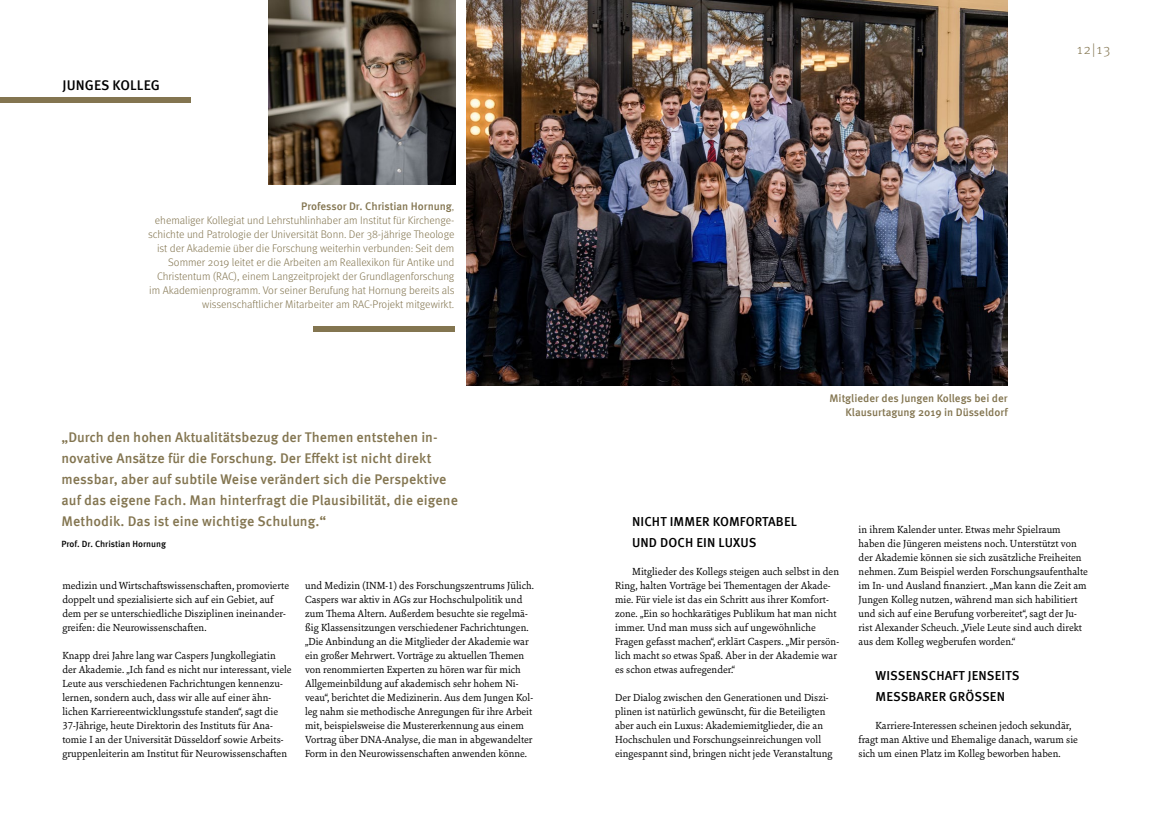
<style>
.page{position:relative;width:1151px;height:823px;background:#fff}
.page>*{position:absolute;margin:0;border:0;box-sizing:border-box;transform-origin:0 0}
.t1{font:500 14px/21px "Meta OT";color:#837550}
.t2{font:500 14px "Meta OT";letter-spacing:.01em;color:#000}
.t3{font:300 14px "Meta";color:#837550}
.t4{font:500 13px/21px "Meta OT";letter-spacing:.01em;color:#000}
.t5{font:11px/14px "Sina Nova";color:#000}
.t6{font:300 11px/14px "Meta";color:#837550;text-align:right}
.t7{font:500 11px/14px "Meta OT";color:#837550;text-align:right}
.t8{font:500 9px "Meta OT";color:#000}
.s1{font-family:"Meta";font-weight:300}
</style>
<div class="page">
<img style="left:467px;top:0;width:541px;height:385px">
<img style="left:269px;top:0;width:186px;height:184px">
<div style="left:313px;top:326px;width:142px;height:6px;background:#837550"></div>
<div style="left:0;top:97px;width:190px;height:6px;background:#837550"></div>
<p class="t2" style="left:62px;top:77px;width:99px">JUNGES KOLLEG</p>
<p class="t7" style="left:301px;top:199px;width:155px">Professor Dr. Christian Hornung<span class="s1">,</span></p>
<p class="t6" style="left:148px;top:213px;width:308px">ehemaliger Kollegiat und Lehrstuhlinhaber am Institut für Kirchenge&shy;schichte und Patrologie der Universität Bonn. Der 38-jährige Theologe ist der Akademie über die Forschung weiterhin verbunden: Seit dem Sommer 2019 leitet er die Arbeiten am Reallexikon für Antike und Christentum (RAC), einem Langzeitprojekt der Grundlagenforschung im Akademienprogramm. Vor seiner Berufung hat Hornung bereits als wissenschaftlicher Mitarbeiter am RAC-Projekt mitgewirkt.</p>
<p class="t1" style="left:61px;top:426px;width:398px">„Durch den hohen Aktualitätsbezug der Themen entstehen in&shy;novative Ansätze für die Forschung. Der Effekt ist nicht direkt messbar, aber auf subtile Weise verändert sich die Perspektive auf das eigene Fach. Man hinterfragt die Plausibilität, die eigene Methodik. Das ist eine wichtige Schulung.“</p>
<p class="t8" style="left:61px;top:537px;width:106px">Prof. Dr. Christian Hornung</p>
<p class="t5" style="left:62px;top:577px;width:228px">medizin und Wirtschaftswissenschaften, promovierte doppelt und spezialisierte sich auf ein Gebiet, auf dem per se unterschiedliche Disziplinen ineinander&shy;greifen: die Neurowissenschaften.</p>
<p class="t5" style="left:62px;top:647px;width:231px">Knapp drei Jahre lang war Caspers Jungkollegiatin der Akademie. „Ich fand es nicht nur interessant, viele Leute aus verschiedenen Fachrichtungen kennenzu&shy;lernen, sondern auch, dass wir alle auf einer ähn&shy;lichen Karriereentwicklungsstufe standen“, sagt die 37-Jährige, heute Direktorin des Instituts für Ana&shy;tomie I an der Universität Düsseldorf sowie Arbeits&shy;gruppenleiterin am Institut für Neurowissenschaften</p>
<p class="t5" style="left:305px;top:577px;width:231px">und Medizin (INM-1) des Forschungszentrums Jülich.<br>Caspers war aktiv in AGs zur Hochschulpolitik und zum Thema Altern. Außerdem besuchte sie regelmä&shy;ßig Klassensitzungen verschiedener Fachrichtungen. „Die Anbindung an die Mitglieder der Akademie war ein großer Mehrwert. Vorträge zu aktuellen Themen von renommierten Experten zu hören war für mich Allgemeinbildung auf akademisch sehr hohem Ni&shy;veau“, berichtet die Medizinerin. Aus dem Jungen Kol&shy;leg nahm sie methodische Anregungen für ihre Arbeit mit, beispielsweise die Mustererkennung aus einem Vortrag über DNA-Analyse, die man in abgewandelter Form in den Neurowissenschaften anwenden könne.</p>
<p class="t3" style="left:1077px;top:41px;width:35px">12|13</p>
<p class="t7" style="left:829px;top:391px;width:180px">Mitglieder des Jungen Kollegs bei der<br>Klausurtagung 2019 in Düsseldorf</p>
<p class="t4" style="left:632px;top:510px;width:166px">NICHT IMMER KOMFORTABEL<br>UND DOCH EIN LUXUS</p>
<p class="t5" style="left:615px;top:563px;width:226px;text-indent:17px">Mitglieder des Kollegs steigen auch selbst in den Ring, halten Vorträge bei Thementagen der Akade&shy;mie. Für viele ist das ein Schritt aus ihrer Komfort&shy;zone. „Ein so hochkarätiges Publikum hat man nicht immer. Und man muss sich auf ungewöhnliche Fragen gefasst machen“, erklärt Caspers. „Mir persön&shy;lich macht so etwas Spaß. Aber in der Akademie war es schon etwas aufregender.“</p>
<p class="t5" style="left:615px;top:689px;width:219px">Der Dialog zwischen den Generationen und Diszi&shy;plinen ist natürlich gewünscht, für die Beteiligten aber auch ein Luxus: Akademiemitglieder, die an Hochschulen und Forschungseinreichungen voll eingespannt sind, bringen nicht jede Veranstaltung</p>
<p class="t5" style="left:858px;top:521px;width:231px">in ihrem Kalender unter. Etwas mehr Spielraum haben die Jüngeren meistens noch. Unterstützt von der Akademie können sie sich zusätzliche Freiheiten nehmen. Zum Beispiel werden Forschungsaufenthalte im In- und Ausland finanziert. „Man kann die Zeit am Jungen Kolleg nutzen, während man sich habilitiert und sich auf eine Berufung vorbereitet“, sagt der Ju&shy;rist Alexander Scheuch. „Viele Leute sind auch direkt aus dem Kolleg wegberufen worden.“</p>
<p class="t4" style="left:875px;top:664px;width:145px">WISSENSCHAFT JENSEITS<br>MESSBARER GRÖSSEN</p>
<p class="t5" style="left:858px;top:717px;width:221px;text-indent:17px">Karriere-Interessen scheinen jedoch sekundär, fragt man Aktive und Ehemalige danach, warum sie sich um einen Platz im Kolleg beworben haben.</p>
</div>
